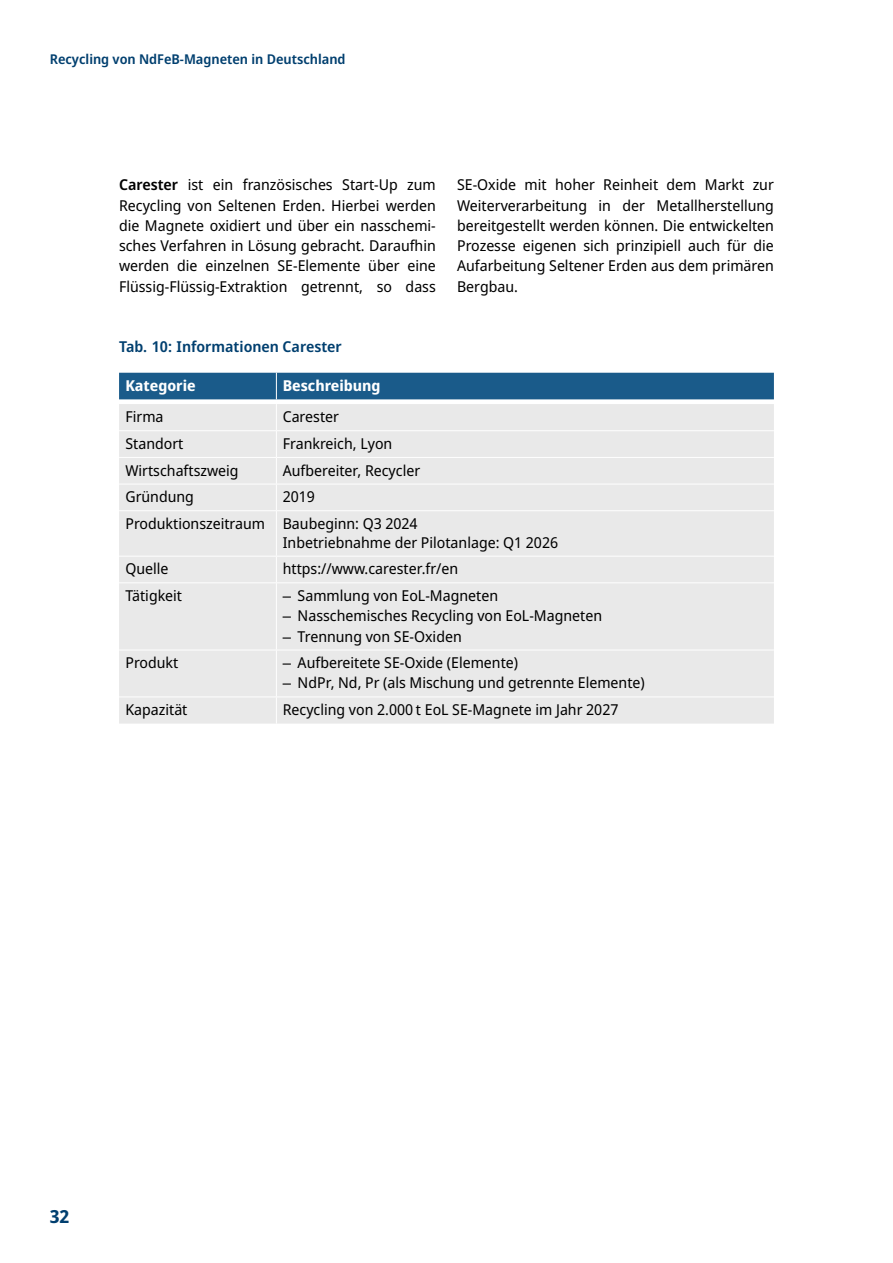
<style>
.page{position:relative;width:893px;height:1263px;background:#fff}
.page>*{position:absolute;margin:0;border:0;box-sizing:border-box;transform-origin:0 0}
.t1{font:700 18px "Noto Sans Display";color:#003f6f}
.P-Fliesstext{font:15px/20.2px "Noto Sans Display";color:#000;text-align:justify}
.Tabelle_links{font:15px "Noto Sans Display";color:#000}
.Tabellenüberschrift{font:600 15px "Noto Sans Display";color:#003f6f}
.Tabelle_bold_links{font:700 15px "Noto Sans Display";color:#fff}
.t2{font:600 13.5px "Noto Sans Display";color:#003f6f}
.s1{font-weight:600}
.s2{font-family:"Arial"}
</style>
<div class="page">
<div style="left:119px;top:511px;width:655px;height:213px;background:#e9e9e9"></div>
<svg style="left:119px;top:373px;width:655px;height:137px;background:#c2ced7"></svg>
<hr style="left:276px;top:511px;width:1px;height:45px;background:#fff">
<hr style="left:119px;top:556px;width:157px;height:1px;background:#fff">
<hr style="left:276px;top:556px;width:498px;height:1px;background:#fff">
<svg style="left:276px;top:557px;width:1px;height:25px"></svg>
<hr style="left:119px;top:582px;width:157px;height:1px;background:#fff">
<hr style="left:276px;top:582px;width:498px;height:1px;background:#fff">
<hr style="left:276px;top:583px;width:1px;height:67px;background:#fff">
<hr style="left:119px;top:650px;width:157px;height:1px;background:#fff">
<hr style="left:276px;top:650px;width:498px;height:1px;background:#fff">
<hr style="left:276px;top:650px;width:1px;height:46px;background:#fff">
<hr style="left:119px;top:696px;width:157px;height:1px;background:#fff">
<hr style="left:276px;top:696px;width:498px;height:1px;background:#fff">
<svg style="left:276px;top:697px;width:1px;height:27px"></svg>
<p class="t2" style="left:50px;top:50px;width:297px">Recycling von NdFeB-Magneten in Deutschland</p>
<p class="P-Fliesstext" style="left:119px;top:175px;width:318px"><span class="s1">Carester</span> ist ein französisches Start-Up zum Recycling von Seltenen Erden. Hierbei werden die Magnete oxidiert und über ein nasschemi&shy;sches Verfahren in Lösung gebracht. Daraufhin werden die einzelnen SE-Elemente über eine Flüssig-Flüssig-Extraktion getrennt, so dass</p>
<p class="P-Fliesstext" style="left:457px;top:175px;width:318px">SE-Oxide mit hoher Reinheit dem Markt zur Weiterverarbeitung in der Metallherstellung bereitgestellt werden können. Die entwickelten Prozesse eigenen sich prinzipiell auch für die Aufarbeitung Seltener Erden aus dem primären Bergbau.</p>
<p class="Tabellenüberschrift" style="left:119px;top:336px;width:224px">Tab. 10: Informationen Carester</p>
<p class="Tabelle_bold_links" style="left:125px;top:375px;width:72px">Kategorie</p>
<p class="Tabelle_bold_links" style="left:283px;top:375px;width:99px">Beschreibung</p>
<p class="Tabelle_links" style="left:125px;top:406px;width:40px">Firma</p>
<p class="Tabelle_links" style="left:283px;top:406px;width:58px">Carester</p>
<p class="Tabelle_links" style="left:125px;top:433px;width:59px">Standort</p>
<p class="Tabelle_links" style="left:283px;top:433px;width:111px">Frankreich, Lyon</p>
<p class="Tabelle_links" style="left:125px;top:459px;width:115px">Wirtschaftszweig</p>
<p class="Tabelle_links" style="left:283px;top:459px;width:139px">Aufbereiter, Recycler</p>
<p class="Tabelle_links" style="left:125px;top:486px;width:70px">Gründung</p>
<p class="Tabelle_links" style="left:283px;top:486px;width:34px">2019</p>
<p class="Tabelle_links" style="left:125px;top:513px;width:141px">Produktionszeitraum</p>
<p class="Tabelle_links" style="left:283px;top:513px;width:136px">Baubeginn: Q3 2024</p>
<p class="Tabelle_links" style="left:283px;top:532px;width:277px">Inbetriebnahme der Pilotanlage: Q1 2026</p>
<p class="Tabelle_links" style="left:125px;top:558px;width:45px">Quelle</p>
<p class="Tabelle_links" style="left:283px;top:558px;width:177px">https://www.carester.fr/en</p>
<p class="Tabelle_links" style="left:125px;top:585px;width:58px">Tätigkeit</p>
<p class="P-Fliesstext" style="left:283px;top:586px;width:217px"><span class="s2">–</span> Sammlung von EoL-Magneten</p>
<p class="P-Fliesstext" style="left:283px;top:606px;width:321px"><span class="s2">–</span> Nasschemisches Recycling von EoL-Magneten</p>
<p class="P-Fliesstext" style="left:283px;top:626px;width:180px"><span class="s2">–</span> Trennung von SE-Oxiden</p>
<p class="Tabelle_links" style="left:125px;top:652px;width:54px">Produkt</p>
<p class="P-Fliesstext" style="left:283px;top:653px;width:237px"><span class="s2">–</span> Aufbereitete SE-Oxide (Elemente)</p>
<p class="P-Fliesstext" style="left:283px;top:673px;width:364px"><span class="s2">–</span> NdPr, Nd, Pr (als Mischung und getrennte Elemente)</p>
<p class="Tabelle_links" style="left:125px;top:699px;width:64px">Kapazität</p>
<p class="Tabelle_links" style="left:283px;top:699px;width:337px">Recycling von 2.000 t EoL SE-Magnete im Jahr 2027</p>
<p class="t1" style="left:50px;top:1204px;width:21px">32</p>
</div>
